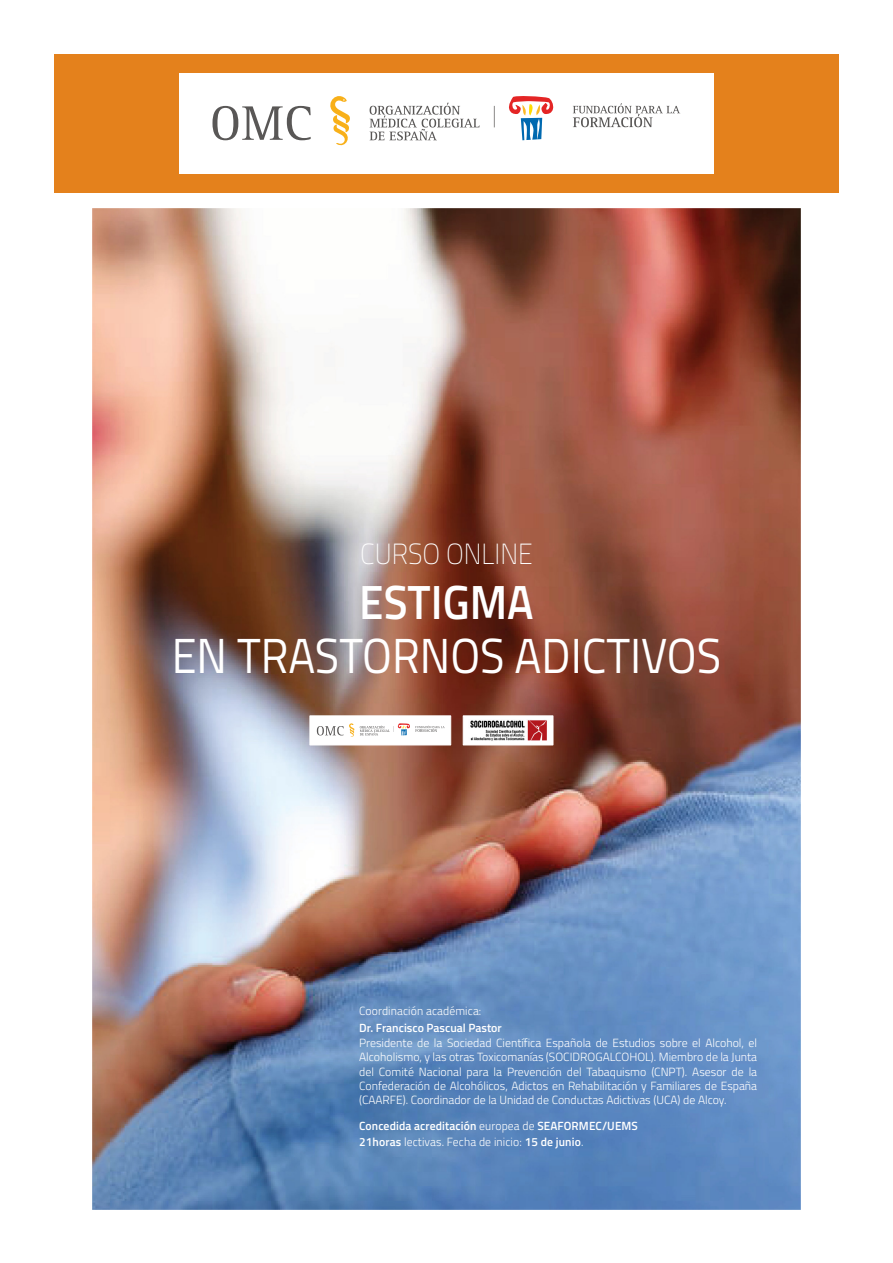
<style>
.page{position:relative;width:893px;height:1263px;background:#fff}
.page>*{position:absolute;margin:0;border:0;box-sizing:border-box;transform-origin:0 0}
.t1{font:49.2px "Titillium Web";color:#fff;scale:.92 1}
.t2{font:600 48.15px "Titillium Web";color:#fff;scale:.92 1}
.t3{font:200 29.1px "Titillium Web";color:#fff;scale:.92 1}
.t4{font:300 11.85px/14.2px "Titillium Web";color:#fff;text-align:justify}
.t5{font:600 11.85px/15.5px "Titillium Web";letter-spacing:.01em;color:#fff}
.s1{font-weight:300}
</style>
<div class="page">
<div style="left:54px;top:54px;width:785px;height:138px;background:#e4811c"></div>
<img style="left:93px;top:209px;width:707px;height:1000px">
<div style="left:463px;top:716px;width:90px;height:29px;background:#fff"></div>
<img style="left:470px;top:720px;width:77px;height:21px">
<div style="left:310px;top:716px;width:141px;height:29px;background:#fff"></div>
<svg style="left:317px;top:723px;width:128px;height:14px"></svg>
<div style="left:179px;top:73px;width:535px;height:100px;background:#fff"></div>
<svg style="left:212px;top:96px;width:468px;height:50px"></svg>
<h3 class="t3" style="left:360px;top:531px;width:189px">CURSO ONLINE</h3>
<h2 class="t2" style="left:359px;top:564px;width:191px">ESTIGMA</h2>
<h1 class="t1" style="left:172px;top:617px;width:599px">EN TRASTORNOS ADICTIVOS</h1>
<p class="t4" style="left:359px;top:1003px;width:124px">Coordinación académica:</p>
<p class="t5" style="left:359px;top:1019px;width:144px">Dr. Francisco Pascual Pastor</p>
<p class="t4" style="left:359px;top:1036px;width:400px">Presidente de la Sociedad Científica Española de Estudios sobre el Alcohol, el Alcoholismo, y las otras Toxicomanías (SOCIDROGALCOHOL). Miembro de la Junta del Comité Nacional para la Prevención del Tabaquismo (CNPT). Asesor de la Confederación de Alcohólicos, Adictos en Rehabilitación y Familiares de España (CAARFE). Coordinador de la Unidad de Conductas Adictivas (UCA) de Alcoy.</p>
<p class="t5" style="left:359px;top:1118px;width:280px">Concedida acreditación <span class="s1">europea de</span> SEAFORMEC/UEMS<br>21horas <span class="s1">lectivas. Fecha de inicio:</span> 15 de junio<span class="s1">.</span></p>
</div>
